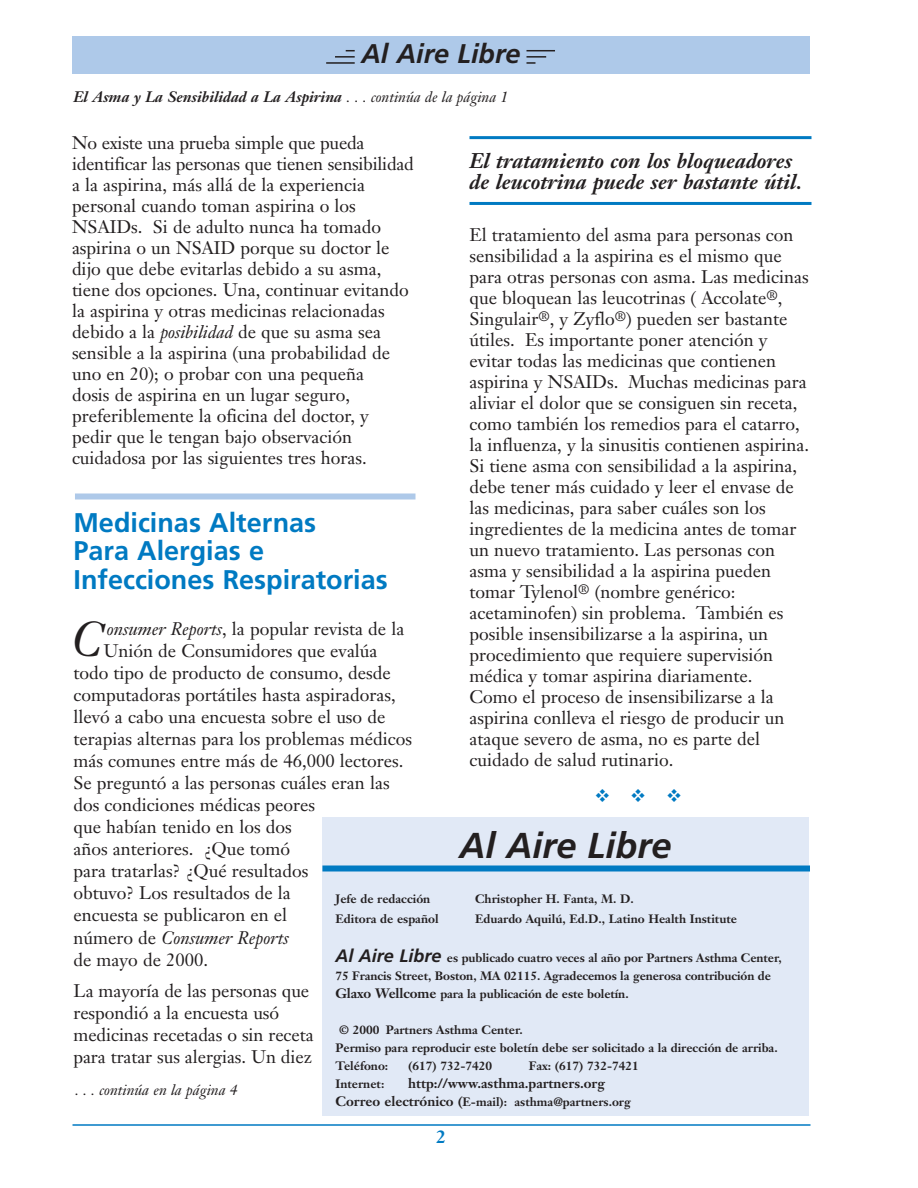
<style>
.page{position:relative;width:918px;height:1188px;background:#fff}
.page>*{position:absolute;margin:0;border:0;box-sizing:border-box;transform-origin:0 0}
.t1{font:italic 48.3px "Janson Text";color:#231f20}
.t2{font:italic 700 36px "Frutiger";color:#231f20}
.t3{font:700 27px/28.5px "Frutiger";color:#007ac2}
.t4{font:italic 700 27px "Frutiger";color:#231f20}
.t5{font:italic 700 21px/21px "Janson Text";color:#231f20}
.t6{font:18px/21px "Janson Text";color:#231f20}
.t7{font:italic 18px "Janson Text";color:#231f20}
.t8{font:700 18px "Janson Text";color:#007ac2}
.t9{font:italic 700 15px "Janson Text";color:#231f20}
.t10{font:italic 15px "Janson Text";color:#231f20}
.t11{font:700 13.5px "Janson Text";color:#231f20}
.t12{font:700 12px/18px "Janson Text";color:#231f20}
.s1{font-weight:400}
.s2{font-style:italic}
.s3{font-style:normal}
.s4{font-family:"Frutiger";font-style:italic;font-size:18px}
.s5{font-size:13.5px}
</style>
<div class="page">
<div style="left:72px;top:36px;width:738px;height:38px;background:#aec9e9"></div>
<hr style="left:326px;top:62px;width:29px;height:2px;background:#231f20">
<hr style="left:335px;top:56px;width:20px;height:2px;background:#231f20">
<svg style="left:526px;top:50px;width:29px;height:1px"></svg>
<hr style="left:526px;top:56px;width:20px;height:2px;background:#231f20">
<svg style="left:526px;top:62px;width:10px;height:2px"></svg>
<hr style="left:73px;top:1124px;width:738px;height:2px;background:#007ac2">
<div style="left:322px;top:818px;width:487px;height:298px;background:#e1e9f6"></div>
<div style="left:322px;top:866px;width:488px;height:6px;background:#007ac2"></div>
<div style="left:75px;top:494px;width:341px;height:6px;background:#aec9e9"></div>
<hr style="left:470px;top:136px;width:342px;height:3px;background:#007ac2">
<hr style="left:470px;top:202px;width:342px;height:3px;background:#007ac2">
<h3 class="t4" style="left:361px;top:43px;width:161px">Al Aire Libre</h3>
<p class="t9" style="left:74px;top:91px;width:436px">El Asma y La Sensibilidad a La Aspirina <span class="s1">. . . continúa de la página 1</span></p>
<p class="t6" style="left:72px;top:134px;width:343px">No existe una prueba simple que pueda identificar las personas que tienen sensibilidad a la aspirina, más allá de la experiencia personal cuando toman aspirina o los NSAIDs. Si de adulto nunca ha tomado aspirina o un NSAID porque su doctor le dijo que debe evitarlas debido a su asma, tiene dos opciones. Una, continuar evitando la aspirina y otras medicinas relacionadas debido a la <span class="s2">posibilidad</span> de que su asma sea sensible a la aspirina (una probabilidad de uno en 20); o probar con una pequeña<br>dosis de aspirina en un lugar seguro, preferiblemente la oficina del doctor, y<br>pedir que le tengan bajo observación cuidadosa por las siguientes tres horas.</p>
<p class="t5" style="left:470px;top:152px;width:334px">El tratamiento con los bloqueadores de leucotrina puede ser bastante útil.</p>
<p class="t6" style="left:469px;top:226px;width:341px">El tratamiento del asma para personas con sensibilidad a la aspirina es el mismo que para otras personas con asma. Las medicinas que bloquean las leucotrinas ( Accolate<sup>®</sup>, Singulair<sup>®</sup>, y Zyflo<sup>®</sup>) pueden ser bastante útiles. Es importante poner atención y evitar todas las medicinas que contienen aspirina y NSAIDs. Muchas medicinas para aliviar el dolor que se consiguen sin receta, como también los remedios para el catarro, la influenza, y la sinusitis contienen aspirina.<br>Si tiene asma con sensibilidad a la aspirina, debe tener más cuidado y leer el envase de las medicinas, para saber cuáles son los ingredientes de la medicina antes de tomar un nuevo tratamiento. Las personas con asma y sensibilidad a la aspirina pueden tomar Tylenol<sup>®</sup> (nombre genérico: acetaminofen) sin problema. También es posible insensibilizarse a la aspirina, un procedimiento que requiere supervisión médica y tomar aspirina diariamente.<br>Como el proceso de insensibilizarse a la aspirina conlleva el riesgo de producir un ataque severo de asma, no es parte del cuidado de salud rutinario.</p>
<h3 class="t3" style="left:74px;top:510px;width:316px">Medicinas Alternas<br>Para Alergias e<br>Infecciones Respiratorias</h3>
<h1 class="t1" style="left:71px;top:621px;width:34px">C</h1>
<p class="t6" style="left:107px;top:620px;width:299px"><span class="s2">onsumer Reports</span>, la popular revista de la</p>
<p class="t6" style="left:104px;top:642px;width:276px">Unión de Consumidores que evalúa</p>
<p class="t6" style="left:73px;top:664px;width:319px">todo tipo de producto de consumo, desde</p>
<p class="t6" style="left:73px;top:686px;width:324px">computadoras portátiles hasta aspiradoras,</p>
<p class="t6" style="left:73px;top:708px;width:313px">llevó a cabo una encuesta sobre el uso de</p>
<p class="t6" style="left:73px;top:730px;width:340px">terapias alternas para los problemas médicos</p>
<p class="t6" style="left:73px;top:752px;width:332px">más comunes entre más de 46,000 lectores.</p>
<p class="t6" style="left:73px;top:774px;width:318px">Se preguntó a las personas cuáles eran las</p>
<p class="t6" style="left:73px;top:796px;width:243px">dos condiciones médicas peores</p>
<p class="t6" style="left:73px;top:818px;width:220px">que habían tenido en los dos</p>
<p class="t6" style="left:73px;top:840px;width:218px">años anteriores. ¿Que tomó</p>
<p class="t6" style="left:73px;top:862px;width:236px">para tratarlas? ¿Qué resultados</p>
<p class="t6" style="left:73px;top:884px;width:219px">obtuvo? Los resultados de la</p>
<p class="t6" style="left:73px;top:907px;width:215px">encuesta se publicaron en el</p>
<p class="t7" style="left:73px;top:931px;width:217px"><span class="s3">número de</span> Consumer Reports</p>
<p class="t6" style="left:73px;top:951px;width:136px">de mayo de 2000.</p>
<p class="t6" style="left:73px;top:981px;width:242px;line-height:22px">La mayoría de las personas que respondió a la encuesta usó medicinas recetadas o sin receta para tratar sus alergias. Un diez</p>
<h2 class="t2" style="left:459px;top:831px;width:214px">Al Aire Libre</h2>
<p class="t12" style="left:335px;top:891px;width:96px">Jefe de redacción</p>
<p class="t12" style="left:475px;top:891px;width:160px">Christopher H. Fanta, M. D.</p>
<p class="t12" style="left:335px;top:911px;width:105px">Editora de español</p>
<p class="t12" style="left:475px;top:911px;width:264px">Eduardo Aquilú, Ed.D., Latino Health Institute</p>
<p class="t12" style="left:335px;top:950px;width:448px"><span class="s4">Al Aire Libre</span> es publicado cuatro veces al año por Partners Asthma Center,<br>75 Francis Street, Boston, MA 02115. Agradecemos la generosa contribución de<br><span class="s5">Glaxo Wellcome</span> para la publicación de este boletín.</p>
<p class="t12" style="left:335px;top:1022px;width:444px;text-indent:4px">© 2000 Partners Asthma Center.<br>Permiso para reproducir este boletín debe ser solicitado a la dirección de arriba.<br>Teléfono:</p>
<p class="t12" style="left:408px;top:1058px;width:85px">(617) 732-7420</p>
<p class="t12" style="left:529px;top:1058px;width:112px">Fax: (617) 732-7421</p>
<p class="t10" style="left:75px;top:1084px;width:164px">. . . continúa en la página 4</p>
<p class="t12" style="left:335px;top:1076px;width:50px">Internet:</p>
<p class="t11" style="left:408px;top:1077px;width:198px">http://www.asthma.partners.org</p>
<p class="t12" style="left:335px;top:1094px;width:297px"><span class="s5">Correo electrónico (</span>E-mail): asthma@partners.org</p>
<p class="t8" style="left:436px;top:1130px;width:12px">2</p>
</div>
